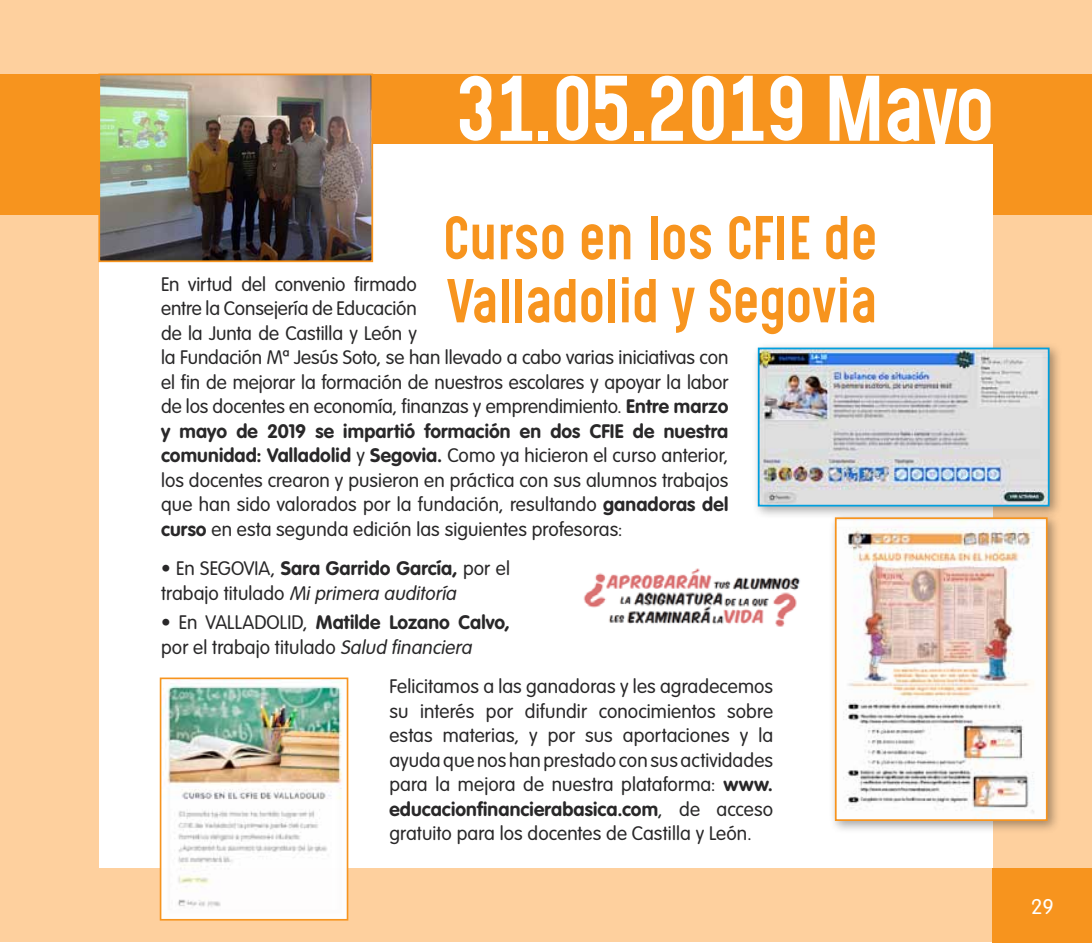
<style>
.page{position:relative;width:1092px;height:943px;background:#fff}
.page>*{position:absolute;margin:0;border:0;box-sizing:border-box;transform-origin:0 0}
.t1{font:78.75px "Gotcha Gothic";letter-spacing:-.02em;color:#fff}
.t2{font:52.5px/63px "Gotcha Gothic";letter-spacing:-.01em;color:#f7941e}
.t3{font:300 21px "VAG Rounded Std";color:#fff}
.t4{font:300 19.25px/24.5px "VAG Rounded Std";color:#292829}
.s1{font-weight:700}
.s2{font-style:italic}
</style>
<div class="page">
<div style="left:0;top:0;width:1091px;height:942px;background:#fed09e"></div>
<div style="left:0;top:74px;width:1091px;height:141px;background:#f7941e"></div>
<div style="left:99px;top:144px;width:893px;height:723px;background:#fff"></div>
<div style="left:992px;top:867px;width:99px;height:75px;background:#f7941e"></div>
<img style="left:101px;top:77px;width:269px;height:182px">
<div style="left:98px;top:74px;width:275px;height:188px;border:2px solid #f7941e"></div>
<img style="left:583px;top:568px;width:217px;height:59px">
<div style="left:751px;top:341px;width:311px;height:179px;background:#000;opacity:.35"></div>
<img style="left:760px;top:350px;width:286px;height:153px">
<div style="left:757px;top:347px;width:292px;height:159px;border:2px solid #009fde"></div>
<div style="left:828px;top:511px;width:232px;height:323px;background:#000;opacity:.35"></div>
<img style="left:837px;top:520px;width:207px;height:298px">
<div style="left:834px;top:517px;width:213px;height:304px;border:2px solid #f7941e"></div>
<img style="left:163px;top:680px;width:182px;height:237px">
<div style="left:160px;top:677px;width:188px;height:243px;border:2px solid #f7941e"></div>
<h1 class="t1" style="left:455px;top:49px;width:541px">31.05.2019 Mayo</h1>
<h2 class="t2" style="left:443px;top:206px;width:435px">Curso en los CFIE de<br>Valladolid y Segovia</h2>
<p class="t4" style="left:161px;top:272px;width:569px">En virtud del convenio firmado<br>entre la Consejería de Educación<br>de la Junta de Castilla y León y<br>la Fundación Mª Jesús Soto, se han llevado a cabo varias iniciativas con el fin de mejorar la formación de nuestros escolares y apoyar la labor de los docentes en economía, finanzas y emprendimiento. <span class="s1">Entre marzo y mayo de 2019 se impartió formación en dos CFIE de nuestra comunidad: Valladolid</span> y <span class="s1">Segovia.</span> Como ya hicieron el curso anterior, los docentes crearon y pusieron en práctica con sus alumnos trabajos que han sido valorados por la fundación, resultando <span class="s1">ganadoras del curso</span> en esta segunda edición las siguientes profesoras:</p>
<p class="t4" style="left:161px;top:557px;width:350px">• En SEGOVIA, <span class="s1">Sara Garrido García,</span> por el t ra b a j o t i t u l a d o <span class="s2">Miprimera auditoría</span></p>
<p class="t4" style="left:161px;top:610px;width:350px">• En VALLADOLID, <span class="s1">Matilde Lozano Calvo, </span>por el trabajo titulado <span class="s2">Salud financiera</span></p>
<p class="t4" style="left:389px;top:674px;width:385px;text-align:justify">Felicitamos a las ganadoras y les agradecemos su interés por difundir conocimientos sobre estas materias, y por sus aportaciones y la ayuda que nos han prestado con sus actividades para la mejora de nuestra plataforma: <span class="s1">www. educacionfinancierabasica.com</span>, de acceso gratuito para los docentes de Castilla y León.</p>
<p class="t3" style="left:1030px;top:894px;width:24px">29</p>
</div>
